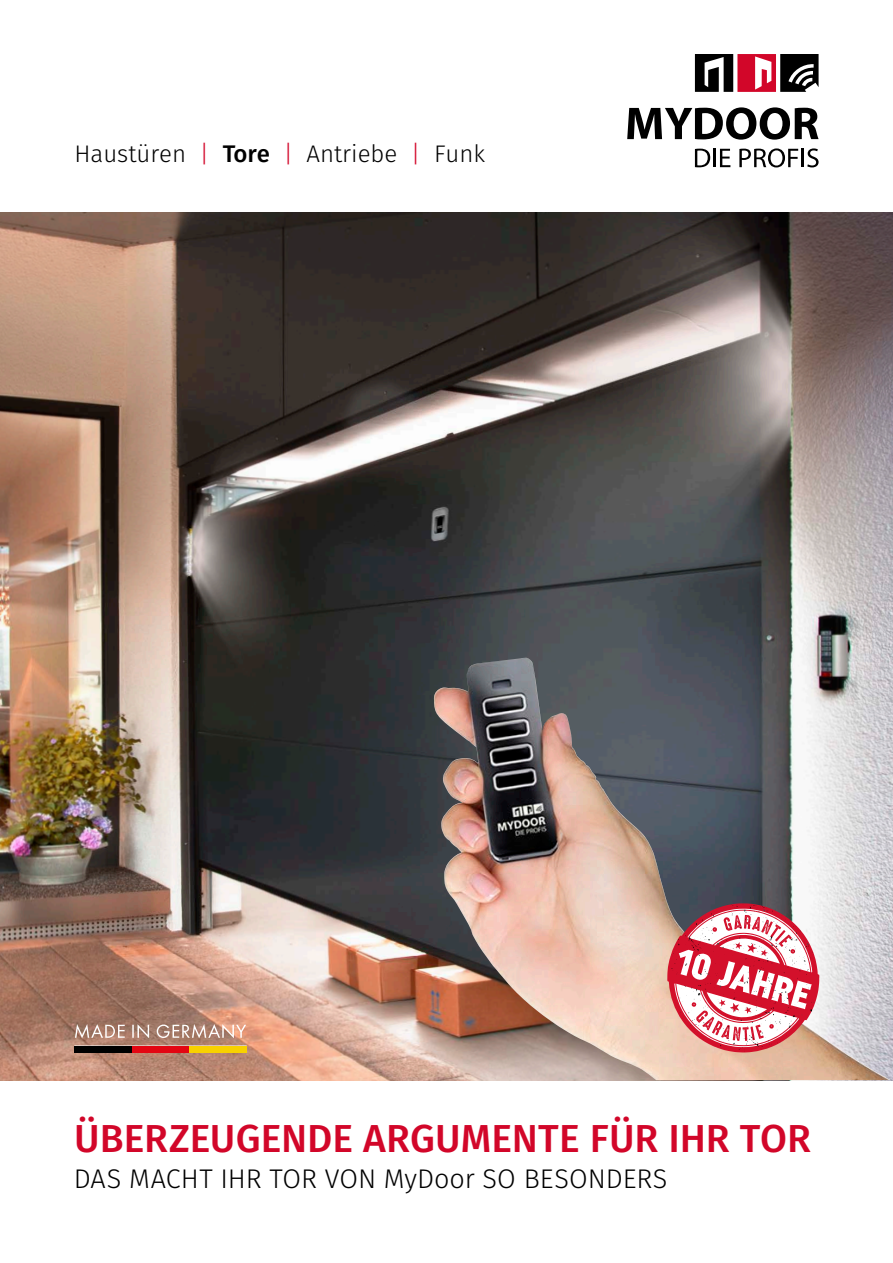
<style>
.page{position:relative;width:893px;height:1263px;background:#fff}
.page>*{position:absolute;margin:0;border:0;box-sizing:border-box;transform-origin:0 0}
.t1{font:500 39px "Fira Sans";color:#d20629}
.t2{font:300 27px "Fira Sans";color:#000}
.t3{font:300 24px "Fira Sans";color:#000}
.s1{color:#d20629}
.s2{font-weight:500}
</style>
<div class="page">
<img style="left:0;top:213px;width:893px;height:867px">
<svg style="left:627px;top:107px;width:191px;height:33px"></svg>
<svg style="left:695px;top:149px;width:15px;height:18px"></svg>
<hr style="left:713px;top:149px;width:3px;height:18px;background:#000">
<svg style="left:720px;top:149px;width:10px;height:18px"></svg>
<svg style="left:739px;top:148px;width:80px;height:19px"></svg>
<svg style="left:695px;top:54px;width:124px;height:38px"></svg>
<svg style="left:74px;top:1045px;width:173px;height:8px"></svg>
<div style="left:75px;top:1046px;width:57px;height:6px;background:#000"></div>
<div style="left:132px;top:1046px;width:57px;height:6px;background:#e30612"></div>
<div style="left:189px;top:1046px;width:57px;height:6px;background:#f8d100"></div>
<svg style="left:75px;top:1024px;width:171px;height:14px;background:#c09d8f"></svg>
<img style="left:434px;top:659px;width:457px;height:421px">
<svg style="left:667px;top:903px;width:152px;height:149px"></svg>
<p class="t3" style="left:74px;top:137px;width:412px">Haustüren <span class="s1">|</span> <span class="s2">Tore</span> <span class="s1">|</span> Antriebe <span class="s1">|</span> Funk</p>
<h1 class="t1" style="left:74px;top:1111px;width:738px">ÜBERZEUGENDE ARGUMENTE FÜR IHR TOR</h1>
<p class="t2" style="left:74px;top:1160px;width:595px">DAS MACHT IHR TOR VON MyDoor SO BESONDERS</p>
</div>
